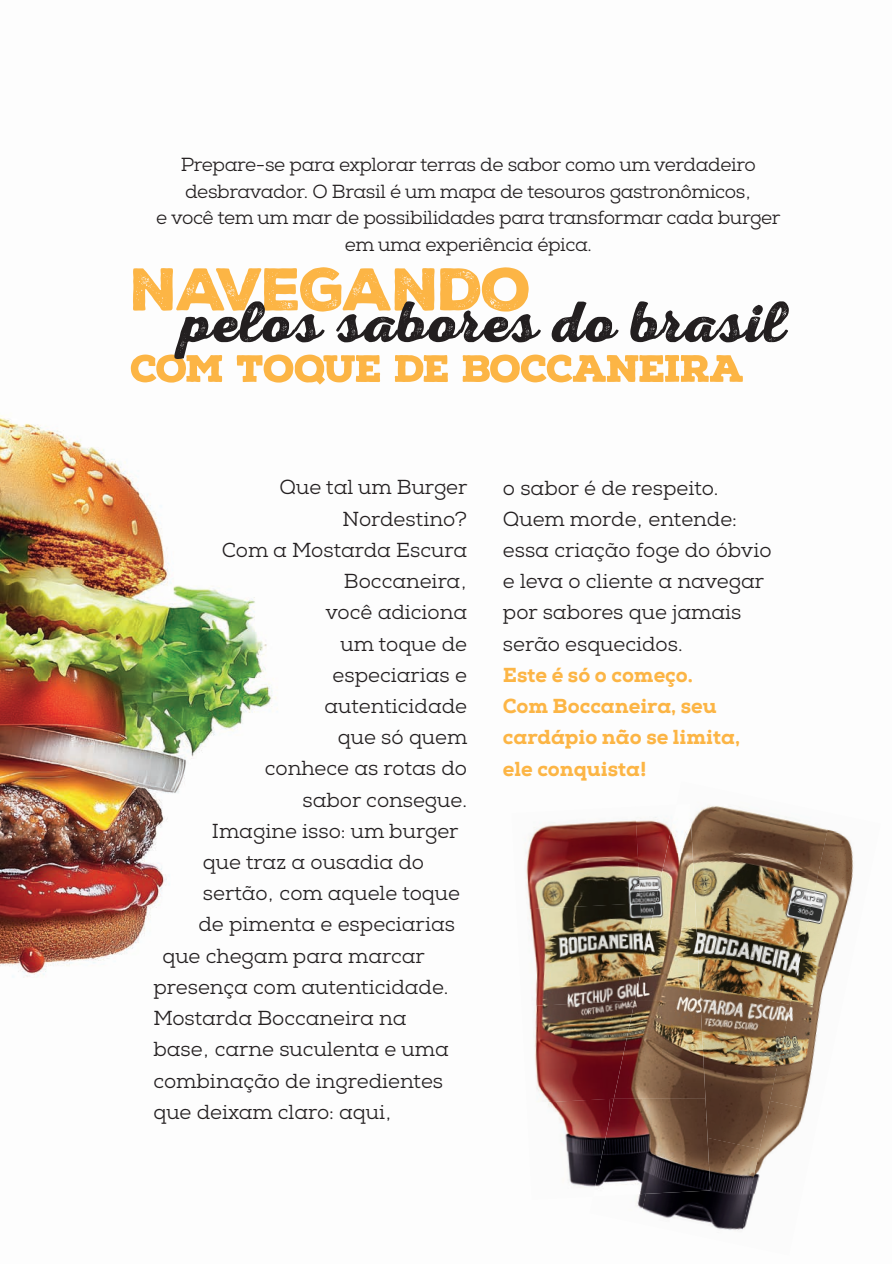
<style>
.page{position:relative;width:892px;height:1264px;background:#fff}
.page>*{position:absolute;margin:0;border:0;box-sizing:border-box;transform-origin:0 0}
.t1{font:58.2px "Nexa Rust Script B 01";letter-spacing:.02em;color:#231f20}
.t2{font:58.2px "Nexa Rust Sans 01 Regular 2";letter-spacing:-.04em;color:#fcb545}
.t3{font:20.25px/31.2px "Nexa Slab";color:#231f20}
.t4{font:800 20.25px/31.2px "Nexa Slab";color:#fcb545}
.t5{font:18.9px/26.5px "Nexa Slab";letter-spacing:-.02em;color:#231f20;text-align:center}
</style>
<div class="page">
<img style="left:0;top:366px;width:321px;height:612px">
<svg style="left:131px;top:354px;width:611px;height:30px"></svg>
<img style="left:525px;top:820px;width:110px;height:83px">
<img style="left:635px;top:817px;width:31px;height:36px">
<img style="left:529px;top:903px;width:105px;height:97px">
<img style="left:533px;top:1000px;width:81px;height:98px">
<img style="left:538px;top:1098px;width:55px;height:89px">
<img style="left:692px;top:805px;width:77px;height:79px">
<img style="left:769px;top:816px;width:85px;height:284px">
<img style="left:700px;top:884px;width:110px;height:121px">
<img style="left:700px;top:985px;width:90px;height:152px">
<img style="left:739px;top:1100px;width:67px;height:78px">
<img style="left:646px;top:1137px;width:113px;height:94px">
<img style="left:636px;top:1196px;width:10px;height:15px">
<img style="left:593px;top:1098px;width:117px;height:98px">
<img style="left:614px;top:1000px;width:91px;height:98px">
<img style="left:634px;top:853px;width:66px;height:147px">
<img style="left:666px;top:820px;width:26px;height:33px">
<p class="t5" style="left:156px;top:152px;width:626px">Prepare-se para explorar terras de sabor como um verdadeiro desbravador. O Brasil é um mapa de tesouros gastronômicos,<br>e você tem um mar de possibilidades para transformar cada burger em uma experiência épica.</p>
<h1 class="t2" style="left:131px;top:250px;width:403px">NAVEGANDO</h1>
<h1 class="t1" style="left:180px;top:287px;width:605px">pelos sabores do brasil</h1>
<p class="t3" style="left:279px;top:472px;width:189px">Que tal um Burger</p>
<p class="t3" style="left:342px;top:503px;width:126px">Nordestino?</p>
<p class="t3" style="left:222px;top:535px;width:247px">Com a Mostarda Escura</p>
<p class="t3" style="left:344px;top:566px;width:125px">Boccaneira,</p>
<p class="t3" style="left:325px;top:597px;width:143px">você adiciona</p>
<p class="t3" style="left:340px;top:628px;width:128px">um toque de</p>
<p class="t3" style="left:332px;top:659px;width:136px">especiarias e</p>
<p class="t3" style="left:324px;top:691px;width:144px">autenticidade</p>
<p class="t3" style="left:338px;top:722px;width:131px">que só quem</p>
<p class="t3" style="left:265px;top:753px;width:204px">conhece as rotas do</p>
<p class="t3" style="left:302px;top:784px;width:166px">sabor consegue.</p>
<p class="t3" style="left:212px;top:815px;width:248px">Imagine isso: um burger</p>
<p class="t3" style="left:203px;top:847px;width:222px">que traz a ousadia do</p>
<p class="t3" style="left:203px;top:878px;width:258px">sertão, com aquele toque</p>
<p class="t3" style="left:198px;top:909px;width:258px">de pimenta e especiarias</p>
<p class="t3" style="left:162px;top:940px;width:264px">que chegam para marcar</p>
<p class="t3" style="left:153px;top:971px;width:296px">presença com autenticidade.</p>
<p class="t3" style="left:153px;top:1003px;width:254px">Mostarda Boccaneira na</p>
<p class="t3" style="left:153px;top:1034px;width:297px">base, carne suculenta e uma</p>
<p class="t3" style="left:153px;top:1065px;width:291px">combinação de ingredientes</p>
<p class="t3" style="left:153px;top:1096px;width:240px">que deixam claro: aqui,</p>
<p class="t3" style="left:503px;top:472px;width:270px">o sabor é de respeito.<br>Quem morde, entende: essa criação foge do óbvio e leva o cliente a navegar por sabores que jamais serão esquecidos.</p>
<p class="t4" style="left:503px;top:659px;width:238px">Este é só o começo.<br>Com Boccaneira, seu cardápio não se limita, ele conquista!</p>
</div>
